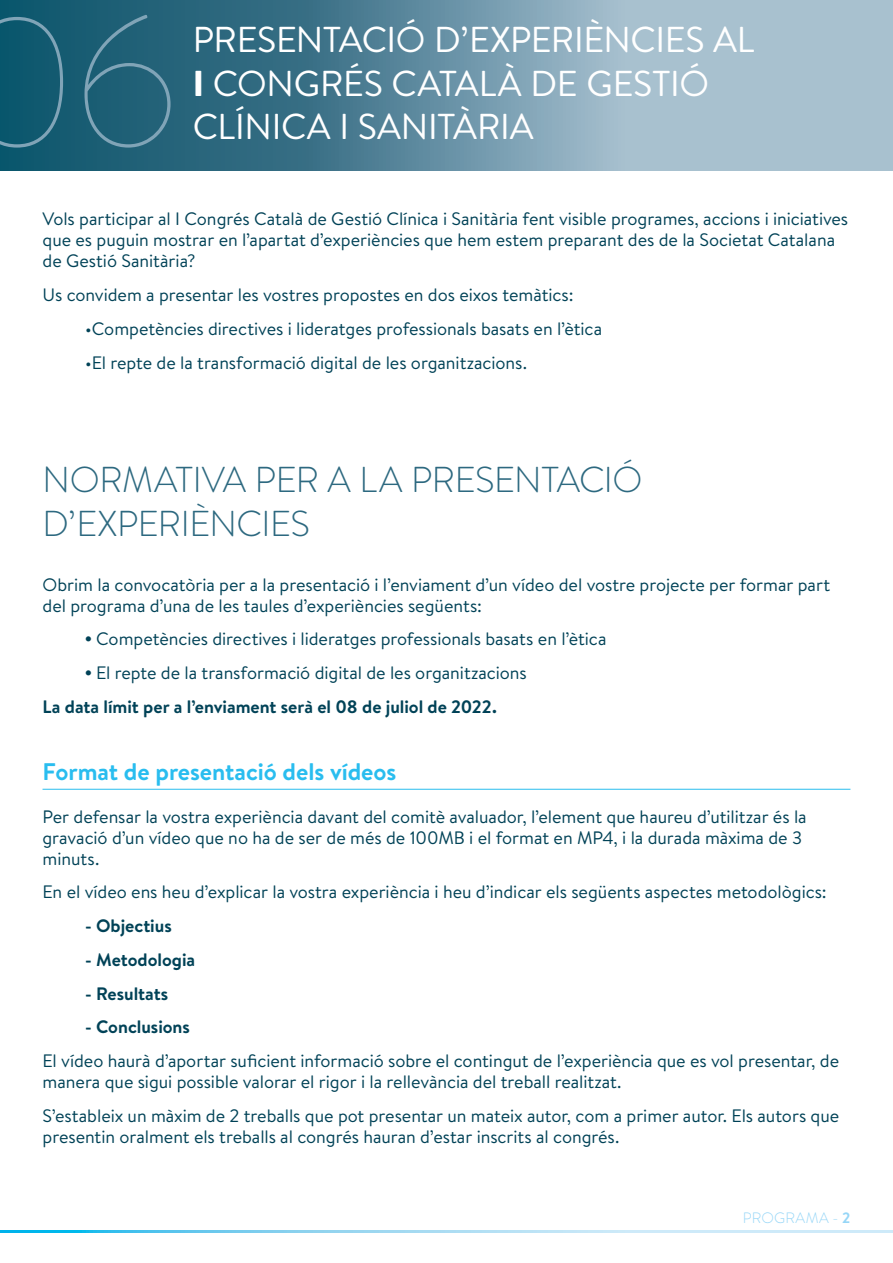
<style>
.page{position:relative;width:893px;height:1263px;background:#fff}
.page>*{position:absolute;margin:0;border:0;box-sizing:border-box;transform-origin:0 0}
.t1{font:100 181.5px "Brandon Text";color:#80a4b7}
.t2{font:36px/43.5px "Brandon Text";letter-spacing:-.005em;color:#fff}
.t3{font:300 36px/43.5px "Brandon Text";letter-spacing:-.015em;color:#2d6980}
.t4{font:700 24px "Brandon Text";color:#29bdef}
.t5{font:18px/21px "Brandon Text";letter-spacing:-.005em;color:#004257}
.t6{font:700 18px "Brandon Text";color:#004257}
.t7{font:300 15px "Brandon Text";letter-spacing:.01em;color:#96d6f7}
.s1{font-weight:900}
.s2{font-weight:900;font-size:24px}
.s3{font-weight:700}
</style>
<div class="page">
<svg style="left:0;top:0;width:893px;height:170px;background:#6591a4"></svg>
<svg style="left:0;top:1230px;width:893px;height:2px;background:#93d8f2"></svg>
<hr style="left:43px;top:789px;width:807px;height:1px;background:#29bdef">
<h1 class="t1" style="left:-43px;top:-40px;width:223px">06</h1>
<h2 class="t2" style="left:193px;top:17px;width:563px">PRESENTACIÓ D’EXPERIÈNCIES AL<br><span class="s1">I</span> CONGRÉS CATALÀ DE GESTIÓ</h2>
<h2 class="t2" style="left:193px;top:104px;width:342px">CLÍNICA I SANITÀRIA</h2>
<p class="t5" style="left:43px;top:208px;width:807px">Vols participar al I Congrés Català de Gestió Clínica i Sanitària fent visible programes, accions i iniciatives que es puguin mostrar en l’apartat d’experiències que hem estem preparant des de la Societat Catalana de Gestió Sanitària?</p>
<p class="t5" style="left:43px;top:284px;width:533px">Us convidem a presentar les vostres propostes en dos eixos temàtics:</p>
<p class="t5" style="left:85px;top:317px;width:519px">•Competències directives i lideratges professionals basats en l’ètica</p>
<p class="t5" style="left:85px;top:351px;width:443px">•El repte de la transformació digital de les organitzacions.</p>
<h2 class="t3" style="left:43px;top:457px;width:602px">NORMATIVA PER A LA PRESENTACIÓ<br>D’EXPERIÈNCIES</h2>
<p class="t5" style="left:43px;top:573px;width:789px">Obrim la convocatòria per a la presentació i l’enviament d’un vídeo del vostre projecte per formar part del programa d’una de les taules d’experiències següents:</p>
<p class="t5" style="left:85px;top:628px;width:523px"><span class="s2">·</span> Competències directives i lideratges professionals basats en l’ètica</p>
<p class="t5" style="left:85px;top:662px;width:443px"><span class="s2">·</span> El repte de la transformació digital de les organitzacions</p>
<p class="t6" style="left:43px;top:694px;width:456px">La data límit per a l’enviament serà el 08 de juliol de 2022.</p>
<h3 class="t4" style="left:43px;top:755px;width:355px">Format de presentació dels vídeos</h3>
<p class="t5" style="left:43px;top:805px;width:766px">Per defensar la vostra experiència davant del comitè avaluador, l’element que haureu d’utilitzar és la gravació d’un vídeo que no ha de ser de més de 100MB i el format en MP4, i la durada màxima de 3 minuts.</p>
<p class="t5" style="left:43px;top:881px;width:786px">En el vídeo ens heu d’explicar la vostra experiència i heu d’indicar els següents aspectes metodològics:</p>
<p class="t6" style="left:85px;top:913px;width:88px">- Objectius</p>
<p class="t6" style="left:85px;top:947px;width:112px">- Metodologia</p>
<p class="t6" style="left:85px;top:981px;width:85px">- Resultats</p>
<p class="t6" style="left:85px;top:1015px;width:106px">- Conclusions</p>
<p class="t5" style="left:43px;top:1050px;width:798px">El vídeo haurà d’aportar suficient informació sobre el contingut de l’experiència que es vol presentar, de manera que sigui possible valorar el rigor i la rellevància del treball realitzat.</p>
<p class="t5" style="left:43px;top:1104px;width:798px">S’estableix un màxim de 2 treballs que pot presentar un mateix autor, com a primer autor. Els autors que presentin oralment els treballs al congrés hauran d’estar inscrits al congrés.</p>
<p class="t7" style="left:743px;top:1208px;width:109px">PROGRAMA - <span class="s3">2</span></p>
</div>
